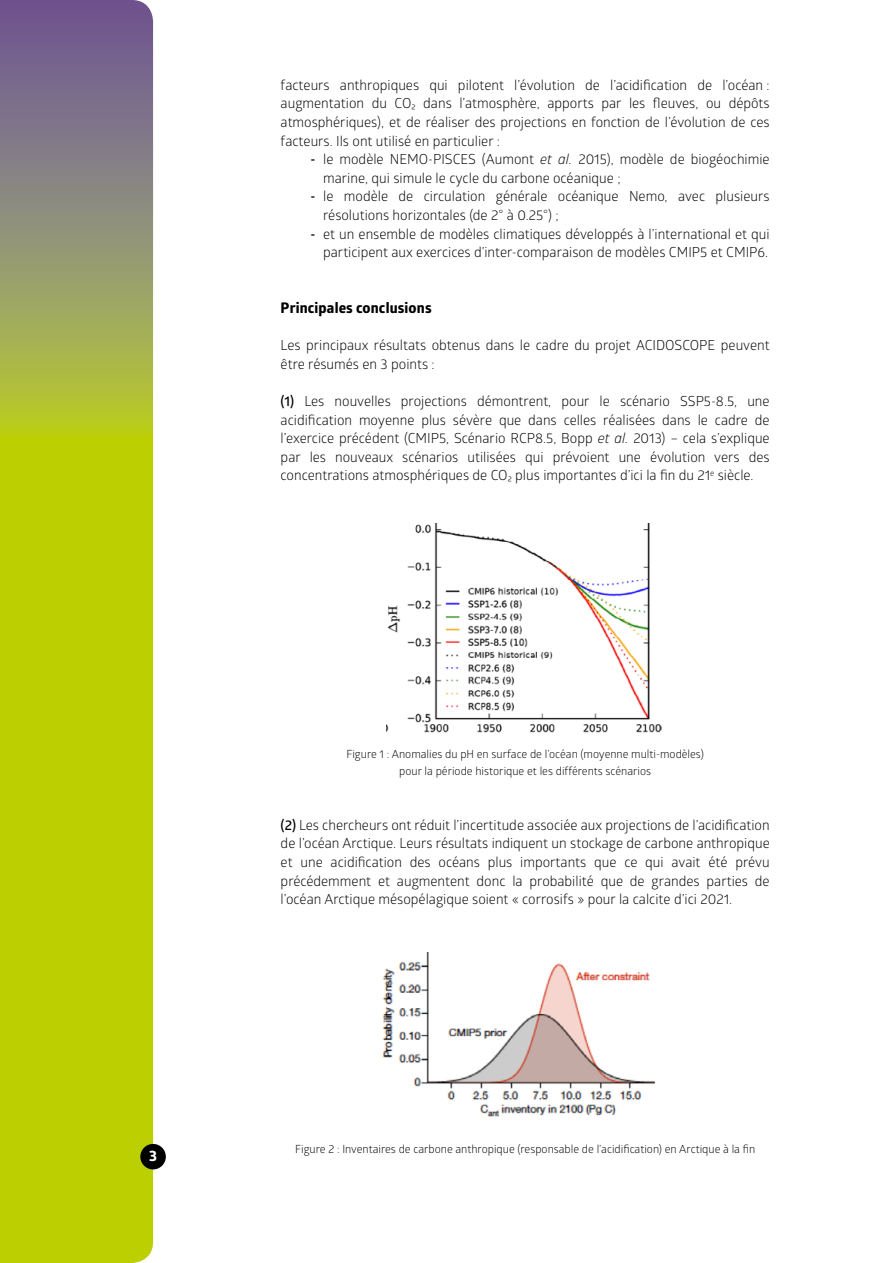
<style>
.page{position:relative;width:893px;height:1263px;background:#fff}
.page>*{position:absolute;margin:0;border:0;box-sizing:border-box;transform-origin:0 0}
.t1{font:700 14.85px "Globerx";color:#fff}
.t2{font:700 14.7px "Globerx";letter-spacing:.01em;color:#000}
.t3{font:13.8px/18.6px "Glober";color:#000;text-align:justify}
.t4{font:11.25px/17.2px "Glober";color:#000;text-align:center}
.s1{font-weight:700}
.s2{font-style:italic}
.s3{font-weight:600}
</style>
<div class="page">
<svg style="left:0;top:0;width:153px;height:1263px;background:#adb926"></svg>
<div style="left:140px;top:1144px;width:26px;height:25px;background:#000;border-radius:50%"></div>
<img style="left:387px;top:523px;width:275px;height:210px">
<img style="left:382px;top:953px;width:274px;height:163px">
<p class="t1" style="left:149px;top:1145px;width:9px">3</p>
<p class="t3" style="left:281px;top:75px;width:490px">facteurs anthropiques qui pilotent l’évolution de l’acidification de l’océan : augmentation du CO₂ dans l’atmosphère, apports par les fleuves, ou dépôts atmosphériques), et de réaliser des projections en fonction de l’évolution de ces facteurs. Ils ont utilisé en particulier :</p>
<p class="t3" style="left:323px;top:149px;width:448px;text-indent:-13px"><span class="s1">-</span> le modèle NEMO-PISCES (Aumont <span class="s2">et al.</span> 2015), modèle de biogéochimie marine, qui simule le cycle du carbone océanique ;</p>
<p class="t3" style="left:323px;top:187px;width:448px;text-indent:-13px"><span class="s1">-</span> le modèle de circulation générale océanique Nemo, avec plusieurs résolutions horizontales (de 2° à 0.25°) ;</p>
<p class="t3" style="left:310px;top:224px;width:461px;text-align:right"><span class="s1">-</span> et un ensemble de modèles climatiques développés à l’international et qui participent aux exercices d’inter-comparaison de modèles CMIP5 et CMIP6.</p>
<p class="t2" style="left:281px;top:297px;width:152px">Principales conclusions</p>
<p class="t3" style="left:281px;top:335px;width:490px">Les principaux résultats obtenus dans le cadre du projet ACIDOSCOPE peuvent être résumés en 3 points :</p>
<p class="t3" style="left:281px;top:391px;width:491px"><span class="s3">(1)</span> Les nouvelles projections démontrent, pour le scénario SSP5-8.5, une acidification moyenne plus sévère que dans celles réalisées dans le cadre de l’exercice précédent (CMIP5, Scénario RCP8.5, Bopp <span class="s2">et al.</span> 2013) – cela s’explique par les nouveaux scénarios utilisées qui prévoient une évolution vers des concentrations atmosphériques de CO₂ plus importantes d’ici la fin du 21<sup>e</sup> siècle.</p>
<p class="t4" style="left:346px;top:745px;width:359px">Figure 1 : Anomalies du pH en surface de l’océan (moyenne multi-modèles) pour la période historique et les différents scénarios</p>
<p class="t3" style="left:281px;top:815px;width:491px"><span class="s3">(2)</span> Les chercheurs ont réduit l’incertitude associée aux projections de l’acidification de l’océan Arctique. Leurs résultats indiquent un stockage de carbone anthropique et une acidification des océans plus importants que ce qui avait été prévu précédemment et augmentent donc la probabilité que de grandes parties de l’océan Arctique mésopélagique soient « corrosifs » pour la calcite d’ici 2021.</p>
<p class="t4" style="left:295px;top:1139px;width:462px">Figure 2 : Inventaires de carbone anthropique (responsable de l’acidification) en Arctique à la fin</p>
</div>
